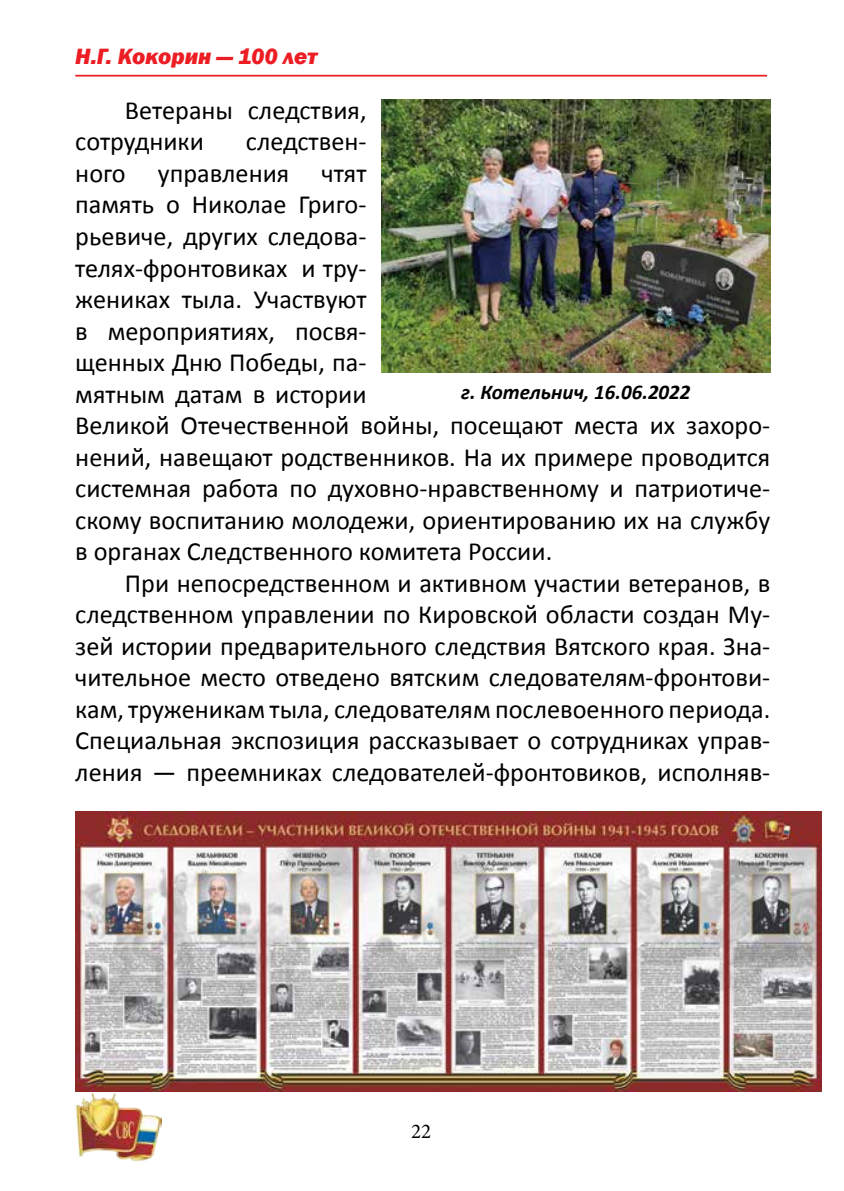
<style>
.page{position:relative;width:844px;height:1191px;background:#fff}
.page>*{position:absolute;margin:0;border:0;box-sizing:border-box;transform-origin:0 0}
.t1{font:26.25px/31.5px "Calibri";color:#000}
.t2{font:italic 800 22.75px "Franklin Gothic";color:#ed1d24}
.t3{font:italic 700 21px "Calibri";color:#000}
.t4{font:21px "Minion Pro";color:#000}
</style>
<div class="page">
<hr style="left:75px;top:75px;width:691px;height:2px;background:#ed1d24">
<img style="left:75px;top:1091px;width:86px;height:70px">
<img style="left:381px;top:99px;width:389px;height:273px">
<img style="left:75px;top:811px;width:746px;height:280px">
<p class="t2" style="left:75px;top:42px;width:243px">Н.Г. Кокорин — 100 лет</p>
<p class="t1" style="left:75px;top:95px;width:293px;text-indent:50px">Ветераны следствия, сотрудники</p>
<p class="t1" style="left:75px;top:126px;width:696px;text-indent:170px">следствен-<br>ного управления чтят<br>память о Николае Григо-<br>рьевиче, других следова-<br>телях-фронтовиках и тру-<br>жениках тыла. Участвуют<br>в мероприятиях, посвя-<br>щенных Дню Победы, па-<br>мятным датам в истории<br>Великой Отечественной войны, посещают места их захоро&shy;нений, навещают родственников. На их примере проводится системная работа по духовно-нравственному и патриотиче&shy;скому воспитанию молодежи, ориентированию их на службу в органах Следственного комитета России.</p>
<p class="t1" style="left:75px;top:567px;width:696px;text-align:justify;text-indent:50px">При непосредственном и активном участии ветеранов, в следственном управлении по Кировской области создан Му&shy;зей истории предварительного следствия Вятского края. Зна&shy;чительное место отведено вятским следователям-фронтови&shy;кам, труженикам тыла, следователям послевоенного периода.<br>Специальная экспозиция рассказывает о сотрудниках управ&shy;ления — преемниках следователей-фронтовиков, исполняв-</p>
<p class="t3" style="left:461px;top:378px;width:231px">г. Котельнич, 16.06.2022</p>
<p class="t4" style="left:411px;top:1117px;width:22px">22</p>
</div>
